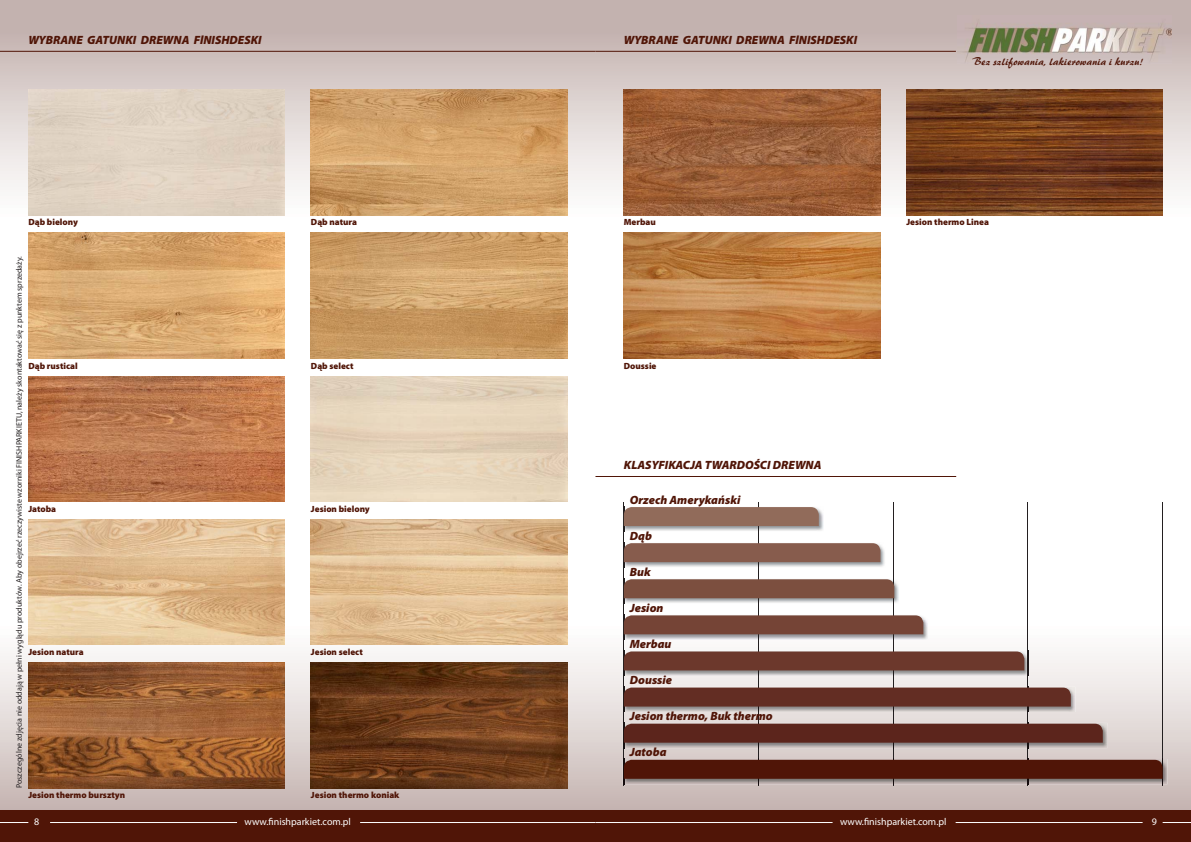
<style>
.page{position:relative;width:1191px;height:842px;background:#fff}
.page>*{position:absolute;margin:0;border:0;box-sizing:border-box;transform-origin:0 0}
.t1{font:italic 900 12px "Myriad Pro";color:#501507}
.t2{font:11px "Brush 445 PL";color:#501507}
.t3{font:10px "Myriad Pro";color:#fff}
.t4{font:900 9px "Myriad Pro";color:#501507}
.t5{font:8px "Myriad Pro";color:#231f20}
</style>
<div class="page">
<svg style="left:595px;top:653px;width:596px;height:157px;background:#d1c4c1"></svg>
<svg style="left:0;top:619px;width:595px;height:191px"></svg>
<div style="left:0;top:810px;width:1191px;height:32px;background:#501507"></div>
<div style="left:0;top:0;width:595px;height:223px;background:linear-gradient(to bottom,#bdaaa7,#fffffd)"></div>
<svg style="left:595px;top:0;width:596px;height:216px;background:#d0c2bf"></svg>
<img style="left:957px;top:16px;width:214px;height:48px">
<hr style="left:50px;top:822px;width:187px;height:1px;background:#fff">
<hr style="left:595px;top:822px;width:237px;height:1px;background:#fff">
<svg style="left:0;top:822px;width:28px;height:1px"></svg>
<svg style="left:1162px;top:822px;width:29px;height:1px"></svg>
<hr style="left:360px;top:822px;width:235px;height:1px;background:#fff">
<hr style="left:955px;top:822px;width:187px;height:1px;background:#fff">
<hr style="left:0;top:51px;width:595px;height:1px;background:#501507">
<hr style="left:595px;top:51px;width:361px;height:1px;background:#501507">
<div style="left:28px;top:90px;width:256px;height:126px;background:#e0d2c2"></div>
<img style="left:311px;top:90px;width:256px;height:126px">
<img style="left:624px;top:90px;width:256px;height:126px">
<img style="left:906px;top:90px;width:256px;height:126px">
<img style="left:28px;top:233px;width:256px;height:126px">
<img style="left:311px;top:233px;width:256px;height:126px">
<img style="left:624px;top:233px;width:256px;height:126px">
<img style="left:28px;top:376px;width:256px;height:126px">
<img style="left:28px;top:519px;width:256px;height:126px">
<img style="left:311px;top:519px;width:256px;height:126px">
<img style="left:28px;top:662px;width:256px;height:126px">
<img style="left:311px;top:662px;width:256px;height:126px">
<hr style="left:1162px;top:502px;width:1px;height:283px;background:#231f20">
<hr style="left:1027px;top:502px;width:1px;height:283px;background:#231f20">
<hr style="left:893px;top:502px;width:1px;height:283px;background:#231f20">
<hr style="left:758px;top:502px;width:1px;height:283px;background:#231f20">
<hr style="left:623px;top:502px;width:1px;height:283px;background:#231f20">
<img style="left:819px;top:509px;width:4px;height:22px">
<svg style="left:623px;top:506px;width:196px;height:25px;background:#9e8275"></svg>
<img style="left:880px;top:545px;width:5px;height:22px">
<svg style="left:623px;top:542px;width:257px;height:25px;background:#97776c"></svg>
<img style="left:894px;top:581px;width:5px;height:22px">
<svg style="left:623px;top:578px;width:271px;height:26px;background:#937267"></svg>
<svg style="left:623px;top:614px;width:540px;height:171px"></svg>
<hr style="left:595px;top:476px;width:361px;height:1px;background:#501507">
<p class="t1" style="left:28px;top:36px;width:235px">WYBRANE GATUNKI DREWNA FlNISHDESKI</p>
<p class="t1" style="left:624px;top:36px;width:235px">WYBRANE GATUNKI DREWNA FlNISHDESKI</p>
<p class="t2" style="left:972px;top:57px;width:173px">Bez szlifowania, lakierowania i kurzu!</p>
<p class="t4" style="left:311px;top:219px;width:48px">Dąb natura</p>
<p class="t4" style="left:906px;top:219px;width:84px">Jesion thermo Linea</p>
<p class="t4" style="left:28px;top:219px;width:51px">Dąb bielony</p>
<p class="t4" style="left:624px;top:219px;width:34px">Merbau</p>
<p class="t5" style="left:16px;top:788px;width:534px;rotate:-90deg">Poszczególne zdjęcia nie oddają w pełni wyglądu produktów. Aby obejrzeć rzeczywiste wzorniki FINISHPARKIETU, należy skontaktować się z punktem sprzedaży.</p>
<p class="t4" style="left:28px;top:362px;width:51px">Dąb rustical</p>
<p class="t4" style="left:624px;top:362px;width:34px">Doussie</p>
<p class="t4" style="left:311px;top:362px;width:44px">Dąb select</p>
<p class="t1" style="left:624px;top:461px;width:199px">KLASYFIKACJA TWARDOŚCI DREWNA</p>
<p class="t1" style="left:630px;top:495px;width:112px">Orzech Amerykański</p>
<p class="t1" style="left:630px;top:531px;width:24px">Dąb</p>
<p class="t1" style="left:630px;top:567px;width:22px">Buk</p>
<p class="t1" style="left:630px;top:603px;width:35px">Jesion</p>
<p class="t1" style="left:630px;top:639px;width:43px">Merbau</p>
<p class="t1" style="left:630px;top:676px;width:44px">Doussie</p>
<p class="t1" style="left:630px;top:712px;width:144px">Jesion thermo, Buk thermo</p>
<p class="t1" style="left:630px;top:748px;width:38px">Jatoba</p>
<p class="t4" style="left:311px;top:506px;width:60px">Jesion bielony</p>
<p class="t4" style="left:28px;top:506px;width:29px">Jatoba</p>
<p class="t4" style="left:311px;top:648px;width:53px">Jesion select</p>
<p class="t4" style="left:28px;top:648px;width:57px">Jesion natura</p>
<p class="t4" style="left:28px;top:791px;width:98px">Jesion thermo bursztyn</p>
<p class="t4" style="left:311px;top:791px;width:90px">Jesion thermo koniak</p>
<p class="t3" style="left:34px;top:817px;width:7px">8</p>
<p class="t3" style="left:244px;top:817px;width:108px">www.finishparkiet.com.pl</p>
<p class="t3" style="left:840px;top:817px;width:108px">www.finishparkiet.com.pl</p>
<p class="t3" style="left:1151px;top:817px;width:7px">9</p>
</div>
